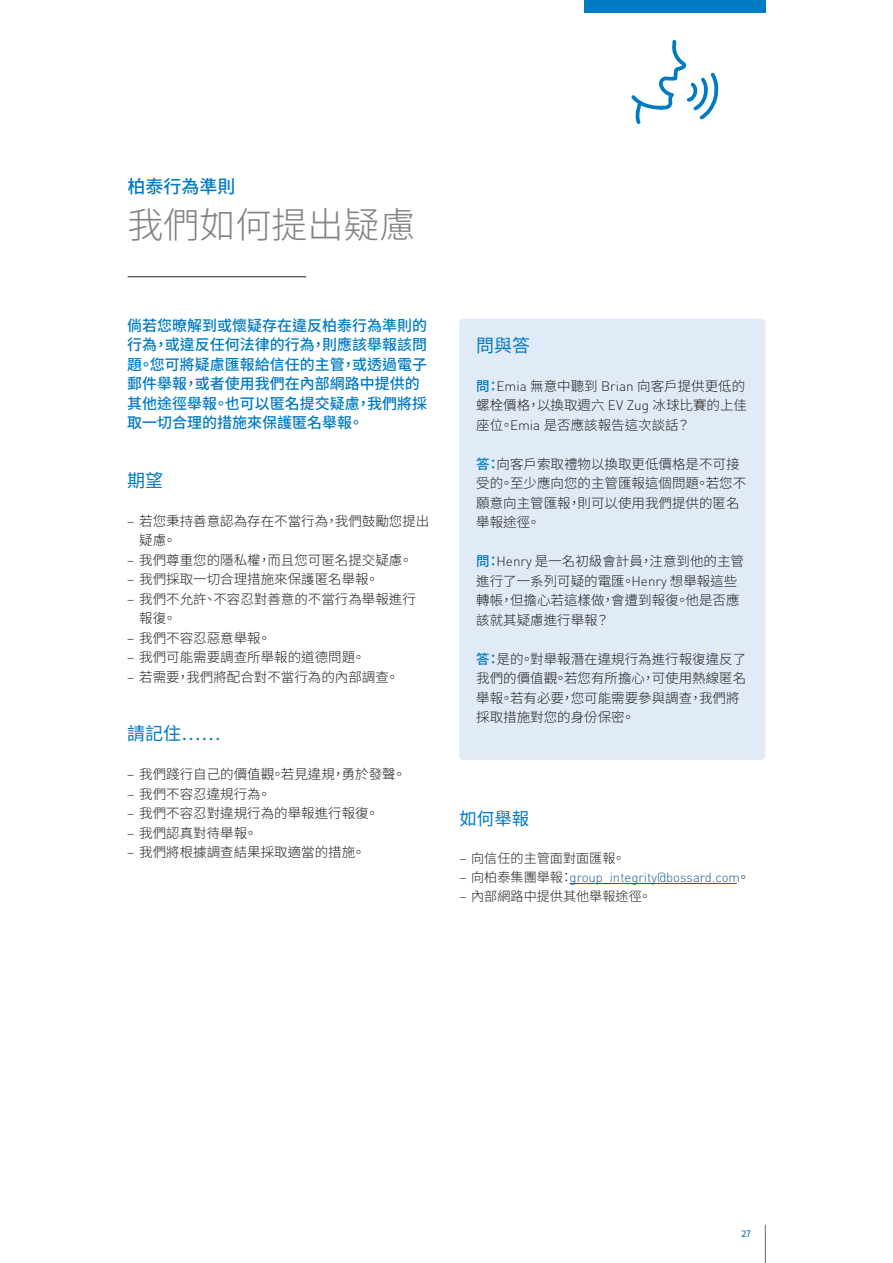
<style>
.page{position:relative;width:893px;height:1263px;background:#fff}
.page>*{position:absolute;margin:0;border:0;box-sizing:border-box;transform-origin:0 0}
.t1{font:300 36px "Source Han Sans TW";color:#808285}
.t2{font:18px "Source Han Sans TW";color:#007ac2}
.t3{font:500 18px "Source Han Sans TW";color:#007ac2}
.t4{font:17.55px "Source Han Sans TW";color:#007ac2}
.t5{font:500 15px/19.5px "Source Han Sans TW";color:#007ac2}
.t6{font:300 13.5px/19.5px "Source Han Sans TW";color:#231f20}
.t7{font:300 13.2px "DINOT";color:#175d9e}
.t8{font:300 13.2px "Source Han Sans TW";color:#231f20}
.t9{font:300 9px "Source Han Sans TW";color:#007ac2}
.s1{font-weight:500;color:#007ac2}
.s2{font-family:"DINOT"}
.s3{font-family:"Source Han Sans TW";color:#231f20}
</style>
<div class="page">
<hr style="left:765px;top:1225px;width:1px;height:38px;background:#808285">
<div style="left:584px;top:0;width:181px;height:13px;background:#007ac2"></div>
<div style="left:459px;top:319px;width:306px;height:441px;background:#e1ebf7;border-radius:4px"></div>
<hr style="left:570px;top:883px;width:167px;height:1px;background:#175d9e">
<hr style="left:128px;top:276px;width:178px;height:1px;background:#231f20">
<svg style="left:631px;top:39px;width:88px;height:85px"></svg>
<h2 class="t3" style="left:128px;top:176px;width:109px">柏泰行為準則</h2>
<h1 class="t1" style="left:128px;top:204px;width:289px">我們如何提出疑慮</h1>
<p class="t5" style="left:127px;top:316px;width:301px">倘若您暸解到或懷疑存在違反柏泰行為準則的行為，或違反任何法律的行為，則應該舉報該問題。您可將疑慮匯報給信任的主管，或透過電子郵件舉報，或者使用我們在內部網路中提供的其他途徑舉報。也可以匿名提交疑慮，我們將採取一切合理的措施來保護匿名舉報。</p>
<h2 class="t2" style="left:127px;top:470px;width:37px">期望</h2>
<p class="t6" style="left:139px;top:511px;width:292px;text-indent:-12px">– 若您秉持善意認為存在不當行為，我們鼓勵您提出疑慮。</p>
<p class="t6" style="left:127px;top:550px;width:287px">– 我們尊重您的隱私權，而且您可匿名提交疑慮。</p>
<p class="t6" style="left:127px;top:570px;width:253px">– 我們採取一切合理措施來保護匿名舉報。</p>
<p class="t6" style="left:139px;top:589px;width:278px;text-indent:-12px">– 我們不允許、不容忍對善意的不當行為舉報進行報復。</p>
<p class="t6" style="left:127px;top:628px;width:145px">– 我們不容忍惡意舉報。</p>
<p class="t6" style="left:127px;top:648px;width:240px">– 我們可能需要調查所舉報的道德問題。</p>
<p class="t6" style="left:127px;top:667px;width:273px">– 若需要，我們將配合對不當行為的內部調查。</p>
<h2 class="t2" style="left:127px;top:723px;width:96px">請記住……</h2>
<p class="t6" style="left:127px;top:765px;width:280px">– 我們踐行自己的價值觀。若見違規，勇於發聲。</p>
<p class="t6" style="left:127px;top:784px;width:145px">– 我們不容忍違規行為。</p>
<p class="t6" style="left:127px;top:804px;width:253px">– 我們不容忍對違規行為的舉報進行報復。</p>
<p class="t6" style="left:127px;top:823px;width:132px">– 我們認真對待舉報。</p>
<p class="t6" style="left:127px;top:843px;width:240px">– 我們將根據調查結果採取適當的措施。</p>
<h2 class="t2" style="left:476px;top:335px;width:55px">問與答</h2>
<p class="t6" style="left:476px;top:376px;width:272px"><span class="s1">問：</span><span class="s2">Emia</span> 無意中聽到 <span class="s2">Brian</span> 向客戶提供更低的螺栓價格，以換取週六 <span class="s2">EV Zug</span> 冰球比賽的上佳座位。<span class="s2">Emia</span> 是否應該報告這次談話？</p>
<p class="t6" style="left:476px;top:454px;width:271px"><span class="s1">答：</span>向客戶索取禮物以換取更低價格是不可接受的。至少應向您的主管匯報這個問題。若您不願意向主管匯報，則可以使用我們提供的匿名舉報途徑。</p>
<p class="t6" style="left:476px;top:552px;width:269px"><span class="s1">問：</span><span class="s2">Henry</span> 是一名初級會計員，注意到他的主管進行了一系列可疑的電匯。<span class="s2">Henry</span> 想舉報這些轉帳，但擔心若這樣做，會遭到報復。他是否應該就其疑慮進行舉報？</p>
<p class="t6" style="left:476px;top:649px;width:271px"><span class="s1">答：</span>是的。對舉報潛在違規行為進行報復違反了我們的價值觀。若您有所擔心，可使用熱線匿名舉報。若有必要，您可能需要參與調查，我們將採取措施對您的身份保密。</p>
<p class="t4" style="left:459px;top:808px;width:72px">如何舉報</p>
<p class="t8" style="left:459px;top:850px;width:167px">– 向信任的主管面對面匯報。</p>
<p class="t7" style="left:459px;top:868px;width:292px"><span class="s3">– 向柏泰集團舉報：</span>group_integrity@bossard.com<span class="s3">。</span></p>
<p class="t8" style="left:459px;top:888px;width:194px">– 內部網路中提供其他舉報途徑。</p>
<p class="t9" style="left:741px;top:1228px;width:11px">27</p>
</div>
